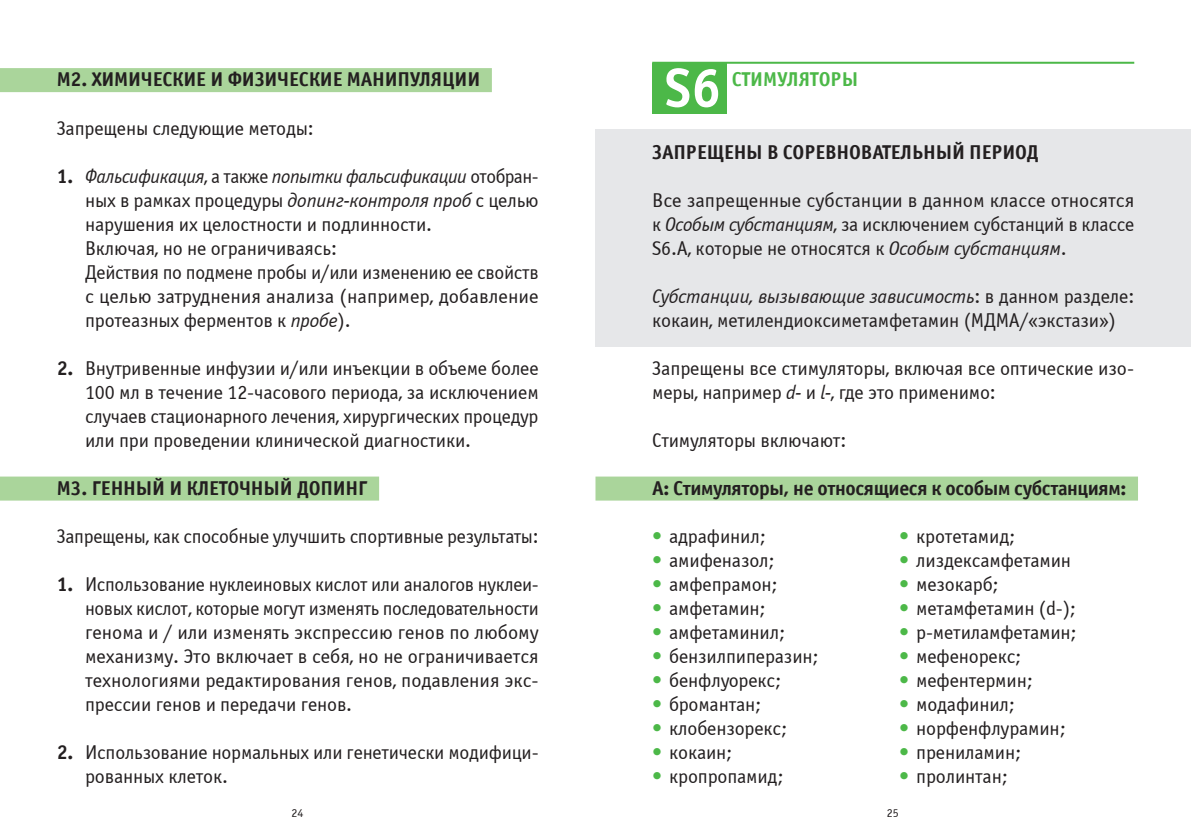
<style>
.page{position:relative;width:1191px;height:840px;background:#fff}
.page>*{position:absolute;margin:0;border:0;box-sizing:border-box;transform-origin:0 0}
.t1{font:700 54.6px "Officina Sans Win C";color:#fff}
.t2{font:20px/24px "Officina Sans Win C";letter-spacing:-.01em;color:#231f20}
.t3{font:700 20px "Officina Sans Win C";letter-spacing:-.01em;color:#231f20}
.t4{font:700 20px "Officina Sans Win C";color:#4cb848}
.t5{font:12px "Officina Sans Win C";color:#231f20}
.s1{font-weight:700}
.s2{font-style:italic}
.s3{color:#4cb848}
</style>
<div class="page">
<div style="left:595px;top:129px;width:596px;height:218px;background:#e6e7e9"></div>
<div style="left:652px;top:63px;width:74px;height:50px;background:#4cb848"></div>
<div style="left:0;top:68px;width:492px;height:24px;background:#aad59b"></div>
<div style="left:0;top:476px;width:379px;height:24px;background:#aad59b"></div>
<hr style="left:652px;top:62px;width:482px;height:2px;background:#4cb848">
<div style="left:595px;top:476px;width:543px;height:24px;background:#aad59b"></div>
<p class="t3" style="left:57px;top:68px;width:425px">M2. ХИМИЧЕСКИЕ И ФИЗИЧЕСКИЕ МАНИПУЛЯЦИИ</p>
<p class="t2" style="left:57px;top:116px;width:258px">Запрещены следующие методы:</p>
<p class="t2" style="left:85px;top:164px;width:455px;text-indent:-28px"><span class="s1">1.</span> <span class="s2">Фальсификация</span>, а также <span class="s2">попытки фальсификации</span> отобран&shy;ных в рамках процедуры <span class="s2">допинг-контроля проб</span> с целью нарушения их целостности и подлинности.<br>Включая, но не ограничиваясь:<br>Действия по подмене пробы и/или изменению ее свойств с целью затруднения анализа (например, добавление протеазных ферментов к <span class="s2">пробе</span>).</p>
<p class="t2" style="left:85px;top:356px;width:455px;text-align:justify;text-indent:-28px"><span class="s1">2.</span> Внутривенные инфузии и/или инъекции в объеме более 100 мл в течение 12-часового периода, за исключением случаев стационарного лечения, хирургических процедур или при проведении клинической диагностики.</p>
<p class="t3" style="left:57px;top:476px;width:312px">M3. ГЕННЫЙ И КЛЕТОЧНЫЙ ДОПИНГ</p>
<p class="t2" style="left:57px;top:524px;width:483px">Запрещены, как способные улучшить спортивные результаты:</p>
<p class="t2" style="left:85px;top:572px;width:455px;text-align:justify;text-indent:-28px"><span class="s1">1.</span> Использование нуклеиновых кислот или аналогов нуклеи&shy;новых кислот, которые могут изменять последовательности генома и / или изменять экспрессию генов по любому механизму. Это включает в себя, но не ограничивается технологиями редактирования генов, подавления экс&shy;прессии генов и передачи генов.</p>
<p class="t2" style="left:85px;top:740px;width:455px;text-indent:-28px"><span class="s1">2.</span> Использование нормальных или генетически модифици&shy;рованных клеток.</p>
<h1 class="t1" style="left:665px;top:57px;width:58px">S6</h1>
<p class="t4" style="left:732px;top:68px;width:128px">СТИМУЛЯТОРЫ</p>
<p class="t3" style="left:652px;top:140px;width:388px">ЗАПРЕЩЕНЫ В СОРЕВНОВАТЕЛЬНЫЙ ПЕРИОД</p>
<p class="t2" style="left:652px;top:188px;width:484px;text-align:justify">Все запрещенные субстанции в данном классе относятся к <span class="s2">Особым субстанциям</span>, за исключением субстанций в классе S6.A, которые не относятся к <span class="s2">Особым субстанциям</span>.</p>
<p class="t2" style="left:652px;top:284px;width:483px"><span class="s2">Субстанции, вызывающие зависимость</span>: в данном разделе: кокаин, метилендиоксиметамфетамин (МДМА/«экстази»)</p>
<p class="t2" style="left:652px;top:356px;width:483px">Запрещены все стимуляторы, включая все оптические изо&shy;меры, например <span class="s2">d-</span> и <span class="s2">l-</span>, где это применимо:</p>
<p class="t2" style="left:652px;top:428px;width:196px">Стимуляторы включают:</p>
<p class="t3" style="left:652px;top:476px;width:475px">А: Стимуляторы, не относящиеся к особым субстанциям:</p>
<p class="t2" style="left:652px;top:524px;width:115px"><span class="s3">•</span> адрафинил;</p>
<p class="t2" style="left:652px;top:548px;width:124px"><span class="s3">•</span> амифеназол;</p>
<p class="t2" style="left:652px;top:572px;width:127px"><span class="s3">•</span> амфепрамон;</p>
<p class="t2" style="left:652px;top:596px;width:115px"><span class="s3">•</span> амфетамин;</p>
<p class="t2" style="left:652px;top:620px;width:135px"><span class="s3">•</span> амфетаминил;</p>
<p class="t2" style="left:652px;top:644px;width:168px"><span class="s3">•</span> бензилпиперазин;</p>
<p class="t2" style="left:652px;top:668px;width:131px"><span class="s3">•</span> бенфлуорекс;</p>
<p class="t2" style="left:652px;top:692px;width:111px"><span class="s3">•</span> бромантан;</p>
<p class="t2" style="left:652px;top:716px;width:137px"><span class="s3">•</span> клобензорекс;</p>
<p class="t2" style="left:652px;top:740px;width:82px"><span class="s3">•</span> кокаин;</p>
<p class="t2" style="left:652px;top:764px;width:133px"><span class="s3">•</span> кропропамид;</p>
<p class="t2" style="left:899px;top:524px;width:117px"><span class="s3">•</span> кротетамид;</p>
<p class="t2" style="left:899px;top:548px;width:173px"><span class="s3">•</span> лиздексамфетамин</p>
<p class="t2" style="left:899px;top:572px;width:101px"><span class="s3">•</span> мезокарб;</p>
<p class="t2" style="left:899px;top:596px;width:178px"><span class="s3">•</span> метамфетамин (d-);</p>
<p class="t2" style="left:899px;top:620px;width:179px"><span class="s3">•</span> р-метиламфетамин;</p>
<p class="t2" style="left:899px;top:644px;width:124px"><span class="s3">•</span> мефенорекс;</p>
<p class="t2" style="left:899px;top:668px;width:135px"><span class="s3">•</span> мефентермин;</p>
<p class="t2" style="left:899px;top:692px;width:117px"><span class="s3">•</span> модафинил;</p>
<p class="t2" style="left:899px;top:716px;width:168px"><span class="s3">•</span> норфенфлурамин;</p>
<p class="t2" style="left:899px;top:740px;width:123px"><span class="s3">•</span> прениламин;</p>
<p class="t2" style="left:899px;top:764px;width:110px"><span class="s3">•</span> пролинтан;</p>
<p class="t5" style="left:291px;top:805px;width:13px">24</p>
<p class="t5" style="left:887px;top:805px;width:13px">25</p>
</div>
